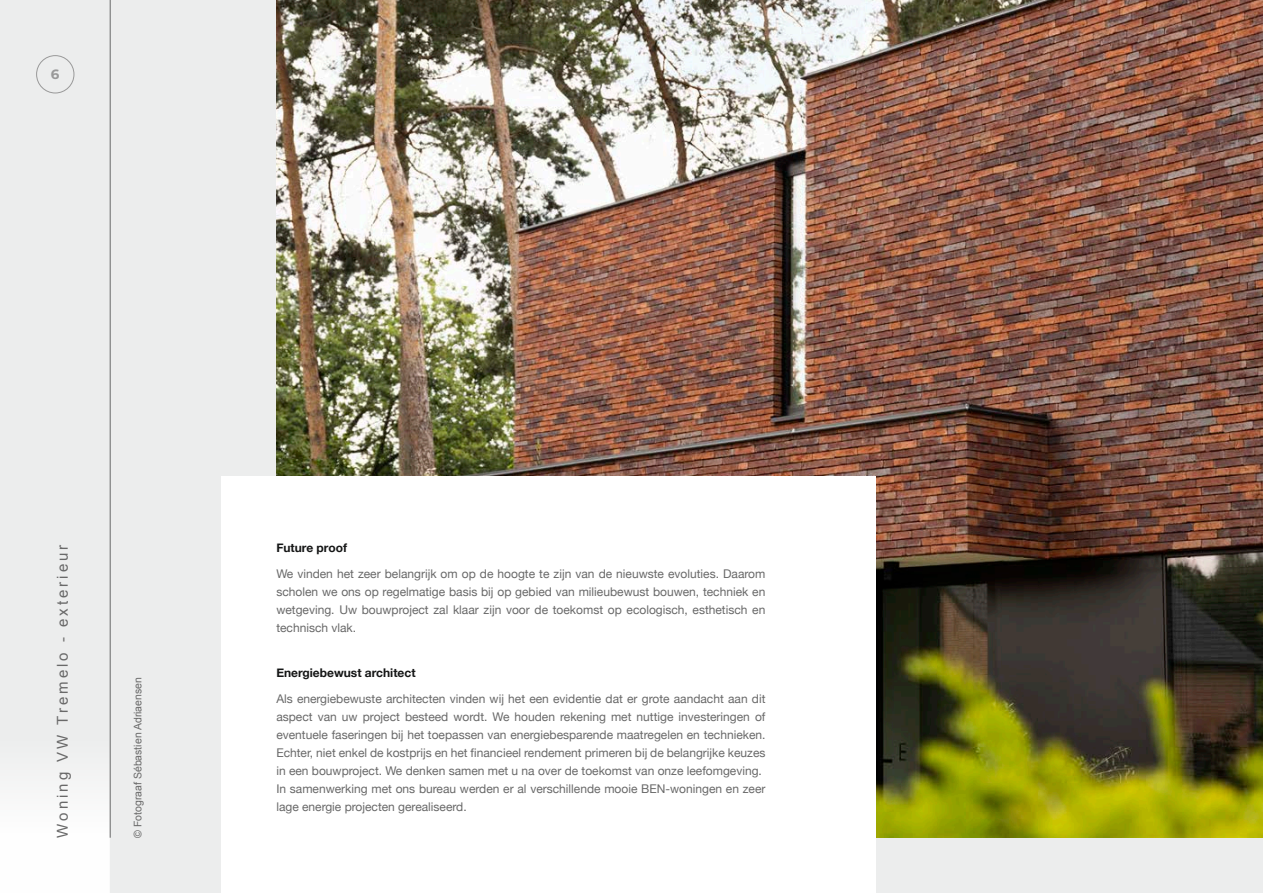
<style>
.page{position:relative;width:1263px;height:893px;background:#fff}
.page>*{position:absolute;margin:0;border:0;box-sizing:border-box;transform-origin:0 0}
.t1{font:15px "Arial";letter-spacing:.2em;color:#696969}
.t2{font:700 13.5px "Montserrat";color:#999}
.t3{font:12px/18px "Helvetica Neue";color:#686868;text-align:justify}
.t4{font:700 12px "Helvetica Neue";color:#151616}
.t5{font:10.5px "Arial";color:#696969}
</style>
<div class="page">
<div style="left:0;top:0;width:110px;height:893px;background:#eceded"></div>
<div style="left:110px;top:0;width:1153px;height:893px;background:#eceded"></div>
<hr style="left:110px;top:0;width:1px;height:838px;background:#686868">
<img style="left:276px;top:0;width:987px;height:838px">
<div style="left:221px;top:476px;width:655px;height:417px;background:#fff"></div>
<div style="left:36px;top:55px;width:38px;height:38px;border:1px solid #999;border-radius:50%"></div>
<p class="t2" style="left:51px;top:64px;width:10px">6</p>
<p class="t1" style="left:53px;top:838px;width:295px;rotate:-90deg">Woning VW Tremelo - exterieur</p>
<p class="t5" style="left:131px;top:838px;width:162px;rotate:-90deg">© Fotograaf Sébastien Adriaensen</p>
<p class="t4" style="left:276px;top:538px;width:72px">Future proof</p>
<p class="t3" style="left:276px;top:566px;width:490px">We vinden het zeer belangrijk om op de hoogte te zijn van de nieuwste evoluties. Daarom scholen we ons op regelmatige basis bij op gebied van milieubewust bouwen, techniek en wetgeving. Uw bouwproject zal klaar zijn voor de toekomst op ecologisch, esthetisch en technisch vlak.</p>
<p class="t4" style="left:276px;top:663px;width:141px">Energiebewust architect</p>
<p class="t3" style="left:276px;top:691px;width:491px;text-align:left">Als energiebewuste architecten vinden wij het een evidentie dat er grote aandacht aan dit aspect van uw project besteed wordt. We houden rekening met nuttige investeringen of eventuele faseringen bij het toepassen van energiebesparende maatregelen en technieken.<br>Echter, niet enkel de kostprijs en het financieel rendement primeren bij de belangrijke keuzes in een bouwproject. We denken samen met u na over de toekomst van onze leefomgeving.<br>In samenwerking met ons bureau werden er al verschillende mooie BEN-woningen en zeer lage energie projecten gerealiseerd.</p>
</div>
